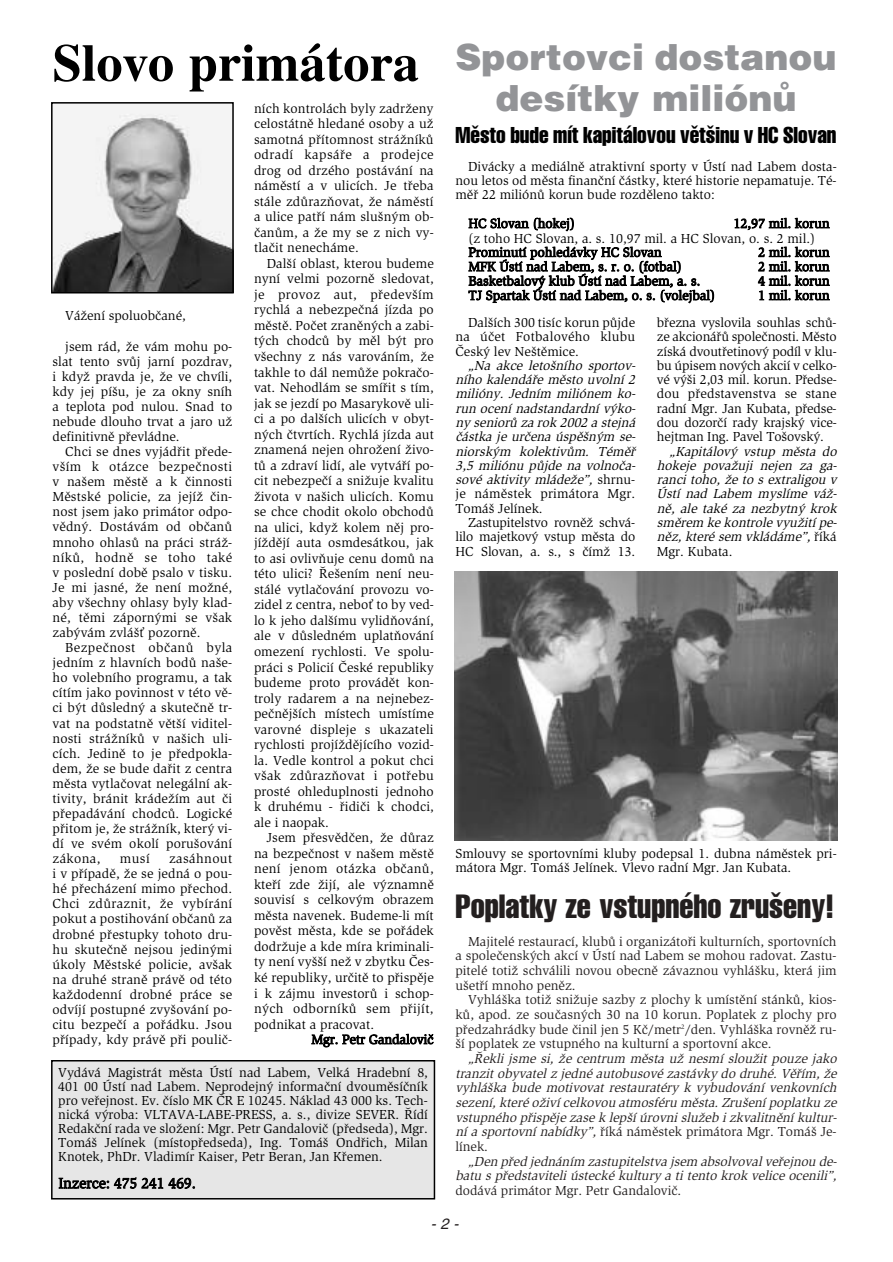
<style>
.page{position:relative;width:893px;height:1262px;background:#fff}
.page>*{position:absolute;margin:0;border:0;box-sizing:border-box;transform-origin:0 0}
.t1{font:700 52.5px "Times CE";color:#000}
.t2{font:900 36px/41.4px "Helvetica CE";color:#939497;text-align:center}
.t3{font:extra-condensed 33px "Helvetica CE";color:#231f1f}
.t4{font:extra-condensed 22.5px "Helvetica CE";color:#000}
.t5{font:15px "Slimbach Itc TCE";color:#000}
.t6{font:italic 15px "Helvetica CE";color:#231f1f}
.t7{font:13.5px/15.5px "Slimbach Itc TCE";color:#000;text-align:justify}
.t8{font:italic 13.5px/14.7px "Slimbach Itc TCE";color:#231f1f}
.t9{font:italic 13.5px/14.2px "Slimbach Itc TCE";color:#000}
.t10{font:13.5px/14.7px "Slimbach Itc TCE";color:#231f1f;text-align:justify}
.t11{font:13.5px "Slimbach Itc TCE";letter-spacing:.025em;color:#000}
.s1{font-style:normal}
</style>
<div class="page">
<div style="left:52px;top:1060px;width:382px;height:138px;background:#e6e6e6"></div>
<div style="left:51px;top:1060px;width:384px;height:139px;border:2px solid #000"></div>
<img style="left:454px;top:572px;width:383px;height:268px">
<img style="left:54px;top:105px;width:177px;height:185px">
<div style="left:51px;top:102px;width:183px;height:191px;border:2px solid #000"></div>
<h1 class="t1" style="left:53px;top:43px;width:368px">Slovo primátora</h1>
<p class="t7" style="left:254px;top:102px;width:181px">ních kontrolách byly zadrženy celostátně hledané osoby a už samotná přítomnost strážníků odradí kapsáře a prodejce drog od drzého postávání na náměstí a v ulicích. Je třeba stále zdůrazňovat, že náměstí a ulice patří nám slušným ob&shy;čanům, a že my se z nich vy&shy;tlačit nenecháme.</p>
<p class="t7" style="left:254px;top:257px;width:181px;text-indent:13px">Další oblast, kterou budeme nyní velmi pozorně sledovat, je provoz aut, především rychlá a nebezpečná jízda po městě. Počet zraněných a zabi&shy;tých chodců by měl být pro všechny z nás varováním, že takhle to dál nemůže pokračo&shy;vat. Nehodlám se smířit s tím, jak se jezdí po Masarykově uli&shy;ci a po dalších ulicích v obyt&shy;ných čtvrtích. Rychlá jízda aut znamená nejen ohrožení živo&shy;tů a zdraví lidí, ale vytváří po&shy;cit nebezpečí a snižuje kvalitu života v našich ulicích. Komu se chce chodit okolo obchodů na ulici, když kolem něj pro&shy;jíždějí auta osmdesátkou, jak to asi ovlivňuje cenu domů na této ulici? Řešením není neu&shy;stálé vytlačování provozu vo&shy;zidel z centra, neboť to by ved&shy;lo k jeho dalšímu vylidňování, ale v důsledném uplatňování omezení rychlosti. Ve spolu&shy;práci s Policií České republiky budeme proto provádět kon&shy;troly radarem a na nejnebez&shy;pečnějších místech umístíme varovné displeje s ukazateli rychlosti projíždějícího vozid&shy;la. Vedle kontrol a pokut chci však zdůrazňovat i potřebu prosté ohleduplnosti jednoho k druhému - řidiči k chodci, ale i naopak.</p>
<p class="t7" style="left:267px;top:831px;width:168px">Jsem přesvědčen, že důraz</p>
<p class="t7" style="left:254px;top:847px;width:181px">na bezpečnost v našem městě</p>
<p class="t11" style="left:254px;top:863px;width:181px">není jenom otázka občanů,</p>
<p class="t7" style="left:254px;top:878px;width:181px">kteří zde žijí, ale významně</p>
<p class="t7" style="left:254px;top:893px;width:181px">souvisí s celkovým obrazem</p>
<p class="t7" style="left:254px;top:909px;width:181px">města navenek. Budeme-li mít</p>
<p class="t7" style="left:254px;top:924px;width:181px">pověst města, kde se pořádek</p>
<p class="t7" style="left:254px;top:940px;width:181px">dodržuje a kde míra kriminali-</p>
<p class="t7" style="left:254px;top:955px;width:181px">ty není vyšší než v zbytku Čes-</p>
<p class="t7" style="left:254px;top:971px;width:181px">ké republiky, určitě to přispěje</p>
<p class="t7" style="left:254px;top:986px;width:181px">i k zájmu investorů i schop-</p>
<p class="t11" style="left:254px;top:1003px;width:181px">ných odborníků sem přijít,</p>
<p class="t7" style="left:254px;top:1017px;width:122px">podnikat a pracovat.</p>
<p class="t7" style="left:311px;top:1033px;width:124px">Mgr. Petr Gandalovič</p>
<p class="t7" style="left:65px;top:309px;width:122px">Vážení spoluobčané,</p>
<p class="t7" style="left:53px;top:340px;width:181px;line-height:15px;text-indent:13px">jsem rád, že vám mohu po&shy;slat tento svůj jarní pozdrav, i když pravda je, že ve chvíli, kdy jej píšu, je za okny sníh a teplota pod nulou. Snad to nebude dlouho trvat a jaro už definitivně převládne.</p>
<p class="t7" style="left:53px;top:445px;width:181px;line-height:15px;text-indent:13px">Chci se dnes vyjádřit přede&shy;vším k otázce bezpečnosti v našem městě a k činnosti Městské policie, za jejíž čin&shy;nost jsem jako primátor odpo&shy;vědný. Dostávám od občanů mnoho ohlasů na práci stráž&shy;níků, hodně se toho také v poslední době psalo v tisku.<br>Je mi jasné, že není možné, aby všechny ohlasy byly klad&shy;né, těmi zápornými se však zabývám zvlášť pozorně.</p>
<p class="t7" style="left:53px;top:641px;width:181px;line-height:15px;text-indent:13px">Bezpečnost občanů byla jedním z hlavních bodů naše&shy;ho volebního programu, a tak cítím jako povinnost v této vě&shy;ci být důsledný a skutečně tr&shy;vat na podstatně větší viditel&shy;nosti strážníků v našich uli&shy;cích. Jedině to je předpokla&shy;dem, že se bude dařit z centra města vytlačovat nelegální ak&shy;tivity, bránit krádežím aut či přepadávání chodců. Logické přitom je, že strážník, který vi&shy;dí ve svém okolí porušování zákona,</p>
<p class="t7" style="left:53px;top:852px;width:181px;line-height:15px;text-indent:116px">zasáhnout i v případě, že se jedná o pou&shy;hé přecházení mimo přechod.<br>Chci zdůraznit, že vybírání pokut a postihování občanů za drobné přestupky tohoto dru&shy;hu skutečně nejsou jedinými úkoly Městské policie, avšak na druhé straně právě od této každodenní drobné práce se odvíjí postupné zvyšování po&shy;citu bezpečí a pořádku. Jsou případy, kdy právě při poulič-</p>
<p class="t7" style="left:120px;top:852px;width:31px">musí</p>
<p class="t7" style="left:58px;top:1066px;width:371px;line-height:14.1px">Vydává Magistrát města Ústí nad Labem, Velká Hradební 8, 401 00 Ústí nad Labem. Neprodejný informační dvouměsíčník pro veřejnost. Ev. číslo MK ČR E 10245. Náklad 43 000 ks. Tech&shy;nická výroba: VLTAVA-LABE-PRESS, a. s., divize SEVER. Řídí Redakční rada ve složení: Mgr. Petr Gandalovič (předseda), Mgr.<br>Tomáš Jelínek (místopředseda), Ing. Tomáš Ondřich, Milan Knotek, PhDr. Vladimír Kaiser, Petr Beran, Jan Křemen.</p>
<p class="t5" style="left:58px;top:1177px;width:139px">Inzerce: 475 241 469.</p>
<h2 class="t2" style="left:455px;top:41px;width:382px">Sportovci dostanou desítky miliónÛ</h2>
<h3 class="t4" style="left:455px;top:127px;width:382px">Město bude mít kapitálovou většinu v HC Slovan</h3>
<p class="t7" style="left:455px;top:160px;width:382px;line-height:14.4px;text-indent:13px">Divácky a mediálně atraktivní sporty v Ústí nad Labem dosta&shy;nou letos od města finanční částky, které historie nepamatuje. Té&shy;měř 22 miliónů korun bude rozděleno takto:</p>
<p class="t7" style="left:468px;top:217px;width:108px">HC Slovan (hokej)</p>
<p class="t7" style="left:468px;top:217px;width:363px;line-height:14.4px;text-align:left;text-indent:265px">12,97 mil. korun (z toho HC Slovan, a. s. 10,97 mil. a HC Slovan, o. s. 2 mil.)<br>Prominutí pohledávky HC Slovan</p>
<p class="t7" style="left:758px;top:246px;width:73px">2 mil. korun</p>
<p class="t7" style="left:468px;top:260px;width:215px">MFK Ústí nad Labem, s. r. o. (fotbal)</p>
<p class="t7" style="left:758px;top:260px;width:73px">2 mil. korun</p>
<p class="t7" style="left:468px;top:274px;width:233px">Basketbalový klub Ústí nad Labem, a. s.</p>
<p class="t7" style="left:758px;top:274px;width:73px">4 mil. korun</p>
<p class="t7" style="left:468px;top:289px;width:248px">TJ Spartak Ústí nad Labem, o. s. (volejbal)</p>
<p class="t7" style="left:657px;top:283px;width:181px;line-height:27.2px;text-indent:101px">1 mil. korun března vyslovila souhlas schů-</p>
<p class="t7" style="left:657px;top:331px;width:181px;line-height:14.2px">ze akcionářů společnosti. Město získá dvoutřetinový podíl v klu&shy;bu úpisem nových akcií v celko&shy;vé výši 2,03 mil. korun. Předse&shy;dou představenstva se stane radní Mgr. Jan Kubata, předse&shy;dou dozorčí rady krajský vice&shy;hejtman Ing. Pavel Tošovský.</p>
<p class="t9" style="left:657px;top:445px;width:184px;text-indent:13px">„Kapitálový vstup města do hokeje považuji nejen za ga&shy;ranci toho, že to s extraligou v<br>Ústí nad Labem myslíme váž&shy;ně, ale také za nezbytný krok směrem ke kontrole využitípe&shy;něz, které sem vkládáme”, <span class="s1">ř í k á<br>Mgr. Kubata.</span></p>
<p class="t7" style="left:455px;top:317px;width:181px;line-height:14.2px;text-indent:13px">Dalších 300 tisíc korun půjde na účet Fotbalového klubu Český lev Neštěmice.</p>
<p class="t9" style="left:455px;top:359px;width:184px;text-indent:13px">„Na akce letošního sportov&shy;ního kalendáře město uvolní 2 milióny. Jedním miliónem ko&shy;run ocení nadstandardní výko&shy;ny seniorů za rok 2002 a stejná částka j e určena úspěšným se&shy;niorským kolektivům. Téměř<br>3,5 miliónu půj de na volnoča&shy;sové aktivity mládeže”, <span class="s1">s h r n u - je náměstek primátora Mgr.<br>Tomáš Jelínek.</span></p>
<p class="t7" style="left:455px;top:517px;width:181px;line-height:14.2px;text-indent:13px">Zastupitelstvo rovněž schvá&shy;lilo majetkový vstup města do HC Slovan, a. s., s čímž 13.</p>
<p class="t7" style="left:455px;top:848px;width:382px;line-height:14.1px">Smlouvy se sportovními kluby podepsal 1. dubna náměstek pri&shy;mátora Mgr. Tomáš Jelínek. Vlevo radní Mgr. Jan Kubata.</p>
<h3 class="t3" style="left:455px;top:894px;width:380px">Poplatky ze vstupného zrušeny!</h3>
<p class="t10" style="left:455px;top:935px;width:382px;text-indent:13px">Majitelé restaurací, klubů i organizátoři kulturních, sportovních a společenských akcí v Ústí nad Labem se mohou radovat. Zastu&shy;pitelé totiž schválili novou obecně závaznou vyhlášku, která jim ušetří mnoho peněz.</p>
<p class="t10" style="left:455px;top:993px;width:382px;text-indent:13px">Vyhláška totiž snižuje sazby z plochy k umístění stánků, kios&shy;ků, apod. ze současných 30 na 10 korun. Poplatek z plochy pro předzahrádky bude činil jen 5 Kč/metr<sup>2</sup>/den. Vyhláška rovněž ru&shy;ší poplatek ze vstupného na kulturní a sportovní akce.</p>
<p class="t8" style="left:455px;top:1052px;width:385px;text-indent:13px">„Řekli jsme si, že centrum města už nesmí sloužit pouze jako tranzit obyvatel z j edné autobusové zastávky do druhé. Věřím, že vyhláška bude motivovat restauratéry k vybudování venkovních sezení,které oživícelkovou atmosféru města.Zrušenípoplatku ze vstupného přispěj e zase k lepšíúrovnislužeb izkvalitněníkultur&shy;ní a sportovní nabídky”,<span class="s1">říká náměstek primátora Mgr. Tomáš Je&shy;línek.</span></p>
<p class="t8" style="left:455px;top:1155px;width:385px;text-align:right">„Den před jednáním zastupitelstva jsem absolvovalveřejnou de&shy;batu s představiteli ústecké kultury a ti tento krok velice ocenili”,</p>
<p class="t10" style="left:455px;top:1184px;width:227px">dodává primátor Mgr. Petr Gandalovič.</p>
<p class="t6" style="left:431px;top:1218px;width:29px">- 2 -</p>
</div>
